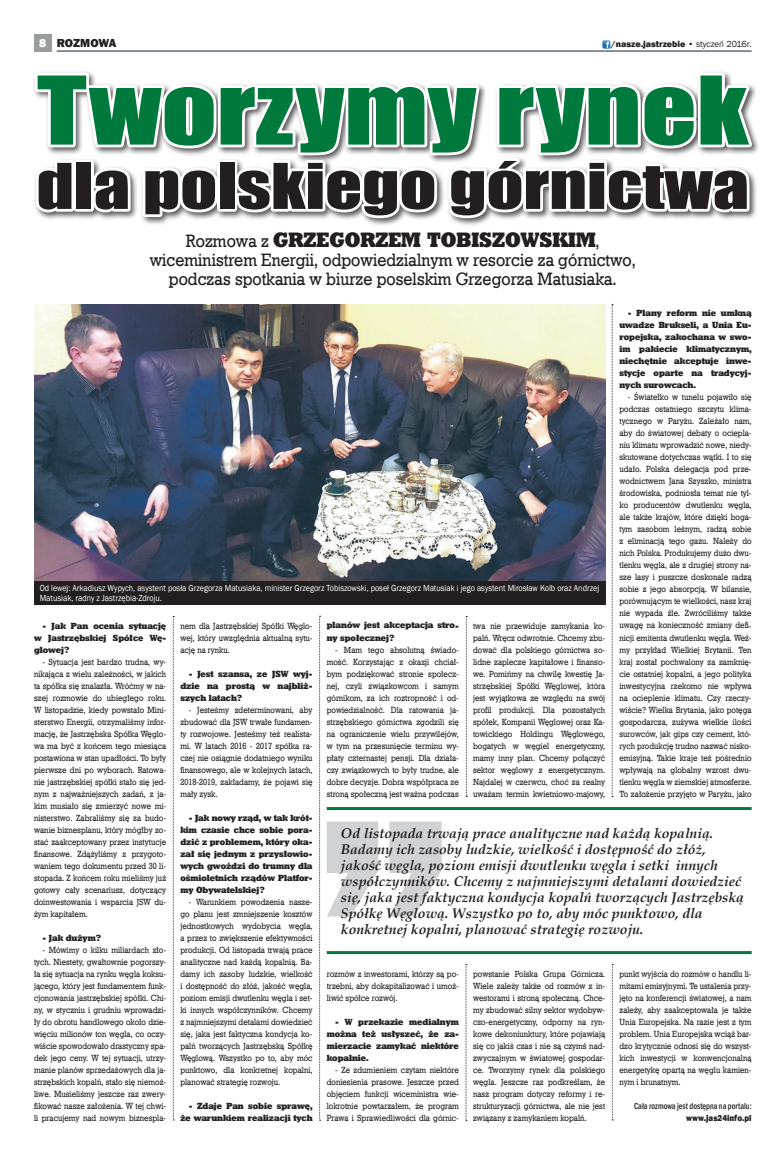
<style>
.page{position:relative;width:780px;height:1154px;background:#fff}
.page>*{position:absolute;margin:0;border:0;box-sizing:border-box;transform-origin:0 0}
.t1{font:87.4px "Impact";color:#007a3c;scale:1.24 1}
.t2{font:58.2px "Impact";color:#231f20;scale:1.24 1}
.t3{font:21px "Geo Slab 712 X Bd EU";color:#231f20;scale:.92 1}
.t4{font:18px/19px "Geo Slab 712 Md EU";color:#231f20;text-align:center;scale:.92 1}
.t5{font:italic 700 14px/16px "Book Antiqua";color:#231f20}
.t6{font:800 12px "Franklin Gothic";letter-spacing:-.005em;color:#231f20}
.t7{font:9px/12px "Geo Slab 712 Md EU";color:#231f20;text-align:justify;scale:.9 1}
.t8{font:9px/12px "Geo Slab 712 X Bd EU";color:#231f20;text-align:justify;scale:.9 1}
.t9{font:9px/10px "Franklin Gothic";color:#fff;scale:.9 1}
.t10{font:500 condensed 9px "Franklin Gothic";color:#231f20;scale:.9 1}
.t11{font:800 9px "Franklin Gothic";color:#231f20}
.t12{font:800 9px "Franklin Gothic";color:#231f20;scale:.9 1}
.s1{color:#fff}
.s2{font-weight:400}
.s3{font-family:"Geo Slab 712 X Bd EU";font-size:21px}
.s4{font-family:"Geo Slab 712 Md EU";font-size:18px}
</style>
<div class="page">
<div style="left:34px;top:34px;width:17px;height:17px;background:#9a9da0"></div>
<svg style="left:602px;top:41px;width:8px;height:8px"></svg>
<hr style="left:57px;top:51px;width:694px;height:1px;background:#15242e">
<svg style="left:34px;top:71px;width:723px;height:154px"></svg>
<svg style="left:327px;top:821px;width:114px;height:95px"></svg>
<img style="left:34px;top:304px;width:571px;height:276px">
<div style="left:34px;top:580px;width:571px;height:24px;background:#231f20"></div>
<hr style="left:327px;top:807px;width:424px;height:3px;background:#007a3c">
<hr style="left:327px;top:951px;width:424px;height:3px;background:#007a3c">
<svg style="left:173px;top:616px;width:1px;height:504px"></svg>
<svg style="left:319px;top:616px;width:1px;height:505px"></svg>
<svg style="left:465px;top:964px;width:2px;height:157px"></svg>
<svg style="left:612px;top:964px;width:1px;height:156px"></svg>
<svg style="left:466px;top:616px;width:1px;height:181px"></svg>
<svg style="left:612px;top:304px;width:1px;height:493px"></svg>
<h3 class="t6" style="left:39px;top:35px;width:79px"><span class="s1">8</span> ROZMOWA</h3>
<p class="t11" style="left:611px;top:38px;width:142px">/nasze.jastrzebie <span class="s2">• styczeń 2016r.</span></p>
<h1 class="t1" style="left:37px;top:42px;width:575px">Tworzymy rynek</h1>
<h2 class="t2" style="left:37px;top:141px;width:576px">dla polskiego górnictwa</h2>
<h3 class="t4" style="left:186px;top:231px;width:173px">Rozmowa z <span class="s3">Grzegorz</span></h3>
<h3 class="t3" style="left:388px;top:227px;width:59px">em Tob</h3>
<h3 class="t3" style="left:471px;top:227px;width:41px">iszow</h3>
<h3 class="t3" style="left:539px;top:227px;width:67px">skim<span class="s4">,</span></h3>
<h3 class="t4" style="left:150px;top:250px;width:530px">wiceministrem Energii, odpowiedzialnym w resorcie za górnictwo, podczas spotkania w biurze poselskim Grzegorza Matusiaka.</h3>
<p class="t8" style="left:619px;top:307px;width:148px;text-indent:9px">- Plany reform nie umkną uwadze Brukseli, a Unia Eu&shy;ropejska, zakochana w swo&shy;im pakiecie klimatycznym, niechętnie akceptuje inwe&shy;stycje oparte na tradycyj&shy;nych surowcach.</p>
<p class="t7" style="left:619px;top:391px;width:148px;text-indent:9px">- Światełko w tunelu pojawiło się podczas ostatniego szczytu klima&shy;tycznego w Paryżu. Zależało nam, aby do światowej debaty o ociepla&shy;niu klimatu wprowadzić nowe, niedy&shy;skutowane dotychczas wątki. I to się udało. Polska delegacja pod prze&shy;wodnictwem Jana Szyszko, ministra środowiska, podniosła temat nie tyl&shy;ko producentów dwutlenku węgla, ale także krajów, które dzięki boga&shy;tym zasobom leśnym, radzą sobie z eliminacją tego gazu. Należy do nich Polska. Produkujemy dużo dwu&shy;tlenku węgla, ale z drugiej strony na&shy;sze lasy i puszcze doskonale radzą sobie z jego absorpcją. W bilansie, porównującym te wielkości, nasz kraj nie wypada źle. Zwróciliśmy także uwagę na konieczność zmiany defi&shy;nicji emitenta dwutlenku węgla. Weź&shy;my przykład Wielkiej Brytanii. Ten kraj został pochwalony za zamknię&shy;cie ostatniej kopalni, a jego polityka inwestycyjna rzekomo nie wpływa na ocieplenie klimatu. Czy rzeczy&shy;wiście? Wielka Brytania, jako potęga gospodarcza, zużywa wielkie ilości surowców, jak gips czy cement, któ&shy;rych produkcję trudno nazwać nisko&shy;emisyjną. Takie kraje też pośrednio wpływają na globalny wzrost dwu&shy;tlenku węgla w ziemskiej atmosferze.<br>To założenie przyjęto w Paryżu, jako</p>
<p class="t9" style="left:40px;top:583px;width:623px">Od lewej: Arkadiusz Wypych, asystent posła Grzegorza Matusiaka, minister Grzegorz Tobiszowski, poseł Grzegorz Matusiak i jego asystent Mirosław Kolb oraz Andrzej<br>Matusiak, radny z Jastrzębia-Zdroju.</p>
<p class="t8" style="left:327px;top:619px;width:148px">planów jest akceptacja stro&shy;ny społecznej?</p>
<p class="t7" style="left:327px;top:643px;width:148px;text-indent:9px">- Mam tego absolutną świado&shy;mość. Korzystając z okazji chciał&shy;bym podziękować stronie społecz&shy;nej, czyli związkowcom i samym górnikom, za ich roztropność i od&shy;powiedzialność. Dla ratowania ja&shy;strzębskiego górnictwa zgodzili się na ograniczenie wielu przywilejów, w tym na przesunięcie terminu wy&shy;płaty czternastej pensji. Dla działa&shy;czy związkowych to były trudne, ale dobre decyzje. Dobra współpraca ze stroną społeczną jest ważna podczas</p>
<p class="t8" style="left:34px;top:619px;width:148px;text-indent:9px">- Jak Pan ocenia sytuację w Jastrzębskiej Spółce Wę&shy;glowej?</p>
<p class="t7" style="left:34px;top:655px;width:148px;text-indent:9px">- Sytuacja jest bardzo trudna, wy&shy;nikająca z wielu zależności, w jakich ta spółka się znalazła. Wróćmy w na&shy;szej rozmowie do ubiegłego roku.<br>W listopadzie, kiedy powstało Mini&shy;sterstwo Energii, otrzymaliśmy infor&shy;mację, że Jastrzębska Spółka Węglo&shy;wa ma być z końcem tego miesiąca postawiona w stan upadłości. To były pierwsze dni po wyborach. Ratowa&shy;nie jastrzębskiej spółki stało się jed&shy;nym z najważniejszych zadań, z ja&shy;kim musiało się zmierzyć nowe mi&shy;nisterstwo. Zabraliśmy się za budo&shy;wanie biznesplanu, który mógłby zo&shy;stać zaakceptowany przez instytucje finansowe. Zdążyliśmy z przygoto&shy;waniem tego dokumentu przed 30 li&shy;stopada. Z końcem roku mieliśmy już gotowy cały scenariusz, dotyczący doinwestowania i wsparcia JSW du&shy;żym kapitałem.</p>
<p class="t8" style="left:43px;top:931px;width:67px">- Jak dużym?</p>
<p class="t7" style="left:34px;top:943px;width:148px;text-indent:9px">- Mówimy o kilku miliardach zło&shy;tych. Niestety, gwałtownie pogorszy&shy;ła się sytuacja na rynku węgla koksu&shy;jącego, który jest fundamentem funk&shy;cjonowania jastrzębskiej spółki. Chi&shy;ny, w styczniu i grudniu wprowadzi&shy;ły do obrotu handlowego około dzie&shy;więciu milionów ton węgla, co oczy&shy;wiście spowodowało drastyczny spa&shy;dek jego ceny. W tej sytuacji, utrzy&shy;manie planów sprzedażowych dla ja&shy;strzębskich kopalń, stało się niemoż&shy;liwe. Musieliśmy jeszcze raz zwery&shy;fikować nasze założenia. W tej chwi&shy;li pracujemy nad nowym biznespla-</p>
<p class="t7" style="left:180px;top:619px;width:148px">nem dla Jastrzębskiej Spółki Węglo&shy;wej, który uwzględnia aktualną sytu&shy;ację na rynku.</p>
<p class="t8" style="left:180px;top:667px;width:148px;text-indent:9px">- Jest szansa, ze JSW wyj&shy;dzie na prostą w najbliż&shy;szych latach?</p>
<p class="t7" style="left:180px;top:703px;width:148px;text-indent:9px">- Jesteśmy zdeterminowani, aby zbudować dla JSW trwałe fundamen&shy;ty rozwojowe. Jesteśmy też realista&shy;mi. W latach 2016 - 2017 spółka ra&shy;czej nie osiągnie dodatniego wyniku finansowego, ale w kolejnych latach, 2018-2019, zakładamy, że pojawi się mały zysk.</p>
<p class="t8" style="left:180px;top:811px;width:148px;text-indent:9px">- Jak nowy rząd, w tak krót&shy;kim czasie chce sobie pora&shy;dzić z problemem, który oka&shy;zał się jednym z przysłowio&shy;wych gwoździ do trumny dla ośmioletnich rządów Platfor&shy;my Obywatelskiej?</p>
<p class="t7" style="left:180px;top:895px;width:148px;text-indent:9px">- Warunkiem powodzenia nasze&shy;go planu jest zmniejszenie kosztów jednostkowych wydobycia węgla, a przez to zwiększenie efektywności produkcji. Od listopada trwają prace analityczne nad każdą kopalnią. Ba&shy;damy ich zasoby ludzkie, wielkość i dostępność do złóż, jakość węgla, poziom emisji dwutlenku węgla i set&shy;ki innych współczynników. Chcemy z najmniejszymi detalami dowiedzieć się, jaka jest faktyczna kondycja ko&shy;palń tworzących Jastrzębską Spółkę Węglową. Wszystko po to, aby móc punktowo, dla konkretnej kopalni, planować strategię rozwoju.</p>
<p class="t8" style="left:180px;top:1099px;width:148px;text-align:right">- Zdaje Pan sobie sprawę, że warunkiem realizacji tych</p>
<p class="t7" style="left:473px;top:619px;width:148px">twa nie przewiduje zamykania ko&shy;palń. Wręcz odwrotnie. Chcemy zbu&shy;dować dla polskiego górnictwa so&shy;lidne zaplecze kapitałowe i finanso&shy;we. Pomińmy na chwilę kwestię Ja&shy;strzębskiej Spółki Węglowej, która jest wyjątkowa ze względu na swój profil produkcji. Dla pozostałych spółek, Kompanii Węglowej oraz Ka&shy;towickiego Holdingu Węglowego, bogatych w węgiel energetyczny, mamy inny plan. Chcemy połączyć sektor węglowy z energetycznym.<br>Najdalej w czerwcu, choć za realny uważam termin kwietniowo-majowy,</p>
<p class="t5" style="left:341px;top:825px;width:404px">Od listopada trwają prace analityczne nad każdą kopalnią.<br>Badamy ich zasoby ludzkie, wielkość i dostępność do złóż, jakość węgla, poziom emisji dwutlenku węgla i setki innych współczynników. Chcemy z najmniejszymi detalami dowiedzieć się, jaka jest faktyczna kondycja kopalń tworzących Jastrzębską Spółkę Węglową. Wszystko po to, aby móc punktowo, dla konkretnej kopalni, planować strategię rozwoju.</p>
<p class="t7" style="left:473px;top:967px;width:148px">powstanie Polska Grupa Górnicza.<br>Wiele zależy także od rozmów z in&shy;westorami i stroną społeczną. Chce&shy;my zbudować silny sektor wydobyw&shy;czo-energetyczny, odporny na ryn&shy;kowe dekoniunktury, które pojawiają się co jakiś czas i nie są czymś nad&shy;zwyczajnym w światowej gospodar&shy;ce. Tworzymy rynek dla polskiego węgla. Jeszcze raz podkreślam, że nasz program dotyczy reformy i re&shy;strukturyzacji górnictwa, ale nie jest związany z zamykaniem kopalń.</p>
<p class="t7" style="left:327px;top:967px;width:148px">rozmów z inwestorami, którzy są po&shy;trzebni, aby dokapitalizować i umoż&shy;liwić spółce rozwój.</p>
<p class="t8" style="left:327px;top:1015px;width:148px;text-indent:9px">- W przekazie medialnym można też usłyszeć, że za&shy;mierzacie zamykać niektóre kopalnie.</p>
<p class="t7" style="left:327px;top:1063px;width:148px;text-indent:9px">- Ze zdumieniem czytam niektóre doniesienia prasowe. Jeszcze przed objęciem funkcji wiceministra wie&shy;lokrotnie powtarzałem, że program Prawa i Sprawiedliwości dla górnic-</p>
<p class="t7" style="left:619px;top:967px;width:148px">punkt wyjścia do rozmów o handlu li&shy;mitami emisyjnymi. Te ustalenia przy&shy;jęto na konferencji światowej, a nam zależy, aby zaakceptowała je także Unia Europejska. Na razie jest z tym problem. Unia Europejska wciąż bar&shy;dzo krytycznie odnosi się do wszyst&shy;kich inwestycji w konwencjonalną energetykę opartą na węglu kamien&shy;nym i brunatnym.</p>
<p class="t10" style="left:634px;top:1099px;width:132px">Cała rozmowa jest dostępna na portalu:</p>
<p class="t12" style="left:686px;top:1111px;width:74px">www.jas24info.pl</p>
</div>
